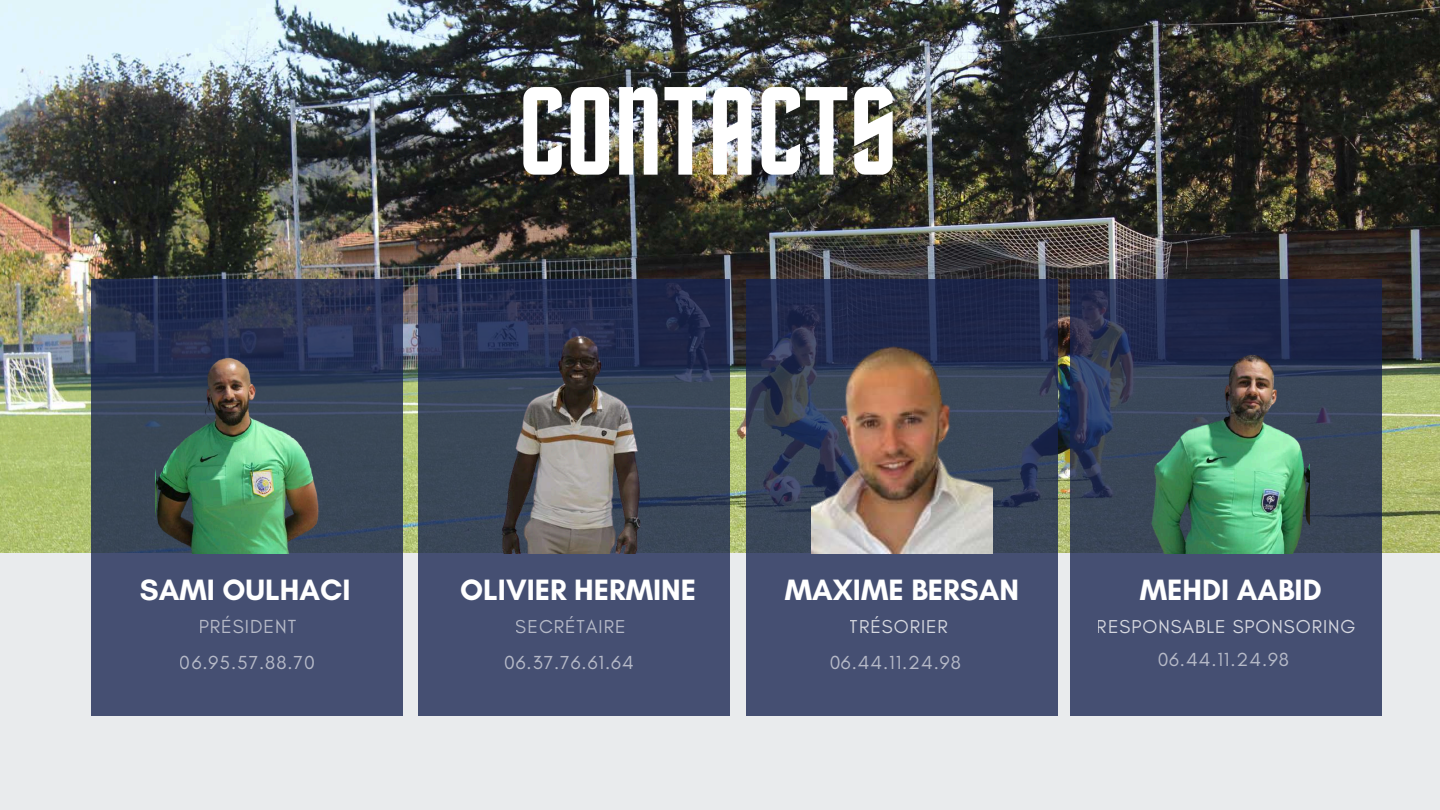
<style>
.page{position:relative;width:1440px;height:810px;background:#fff}
.page>*{position:absolute;margin:0;border:0;box-sizing:border-box;transform-origin:0 0}
.t1{font:126px "Horta";color:#fff}
.t2{font:700 30px "Glacial Indifference";color:#fff}
.t3{font:19.3px "Glacial Indifference";letter-spacing:.05em;color:#fff}
.t4{font:19px "Glacial Indifference";letter-spacing:.05em;color:#fff}
</style>
<div class="page">
<img style="left:0;top:0;width:1440px;height:553px">
<div style="left:0;top:553px;width:1440px;height:257px;background:#e9ebed"></div>
<svg style="left:746px;top:279px;width:312px;height:437px;background:#384261"></svg>
<svg style="left:1070px;top:279px;width:312px;height:437px;background:#3a4463"></svg>
<svg style="left:91px;top:279px;width:312px;height:437px;background:#3c4765"></svg>
<svg style="left:418px;top:279px;width:312px;height:437px;background:#3e4868"></svg>
<img style="left:156px;top:289px;width:167px;height:264px">
<img style="left:479px;top:289px;width:229px;height:264px">
<img style="left:812px;top:346px;width:180px;height:207px">
<img style="left:1142px;top:310px;width:168px;height:243px">
<h1 class="t1" style="left:518px;top:79px;width:381px">CONTACTS</h1>
<h2 class="t2" style="left:140px;top:571px;width:212px">SAMI OULHACI</h2>
<h2 class="t2" style="left:460px;top:571px;width:238px">OLIVIER HERMINE</h2>
<h2 class="t2" style="left:785px;top:571px;width:236px">MAXIME BERSAN</h2>
<h2 class="t2" style="left:1140px;top:571px;width:184px">MEHDI AABID</h2>
<p class="t3" style="left:199px;top:615px;width:99px">PRÉSIDENT</p>
<p class="t4" style="left:516px;top:615px;width:111px">SECRÉTAIRE</p>
<p class="t4" style="left:850px;top:615px;width:100px">TRÉSORIER</p>
<p class="t4" style="left:1097px;top:615px;width:260px">RESPONSABLE SPONSORING</p>
<p class="t3" style="left:180px;top:651px;width:136px">06.95.57.88.70</p>
<p class="t3" style="left:504px;top:651px;width:131px">06.37.76.61.64</p>
<p class="t3" style="left:829px;top:651px;width:133px">06.44.11.24.98</p>
<p class="t3" style="left:1157px;top:648px;width:133px">06.44.11.24.98</p>
</div>
